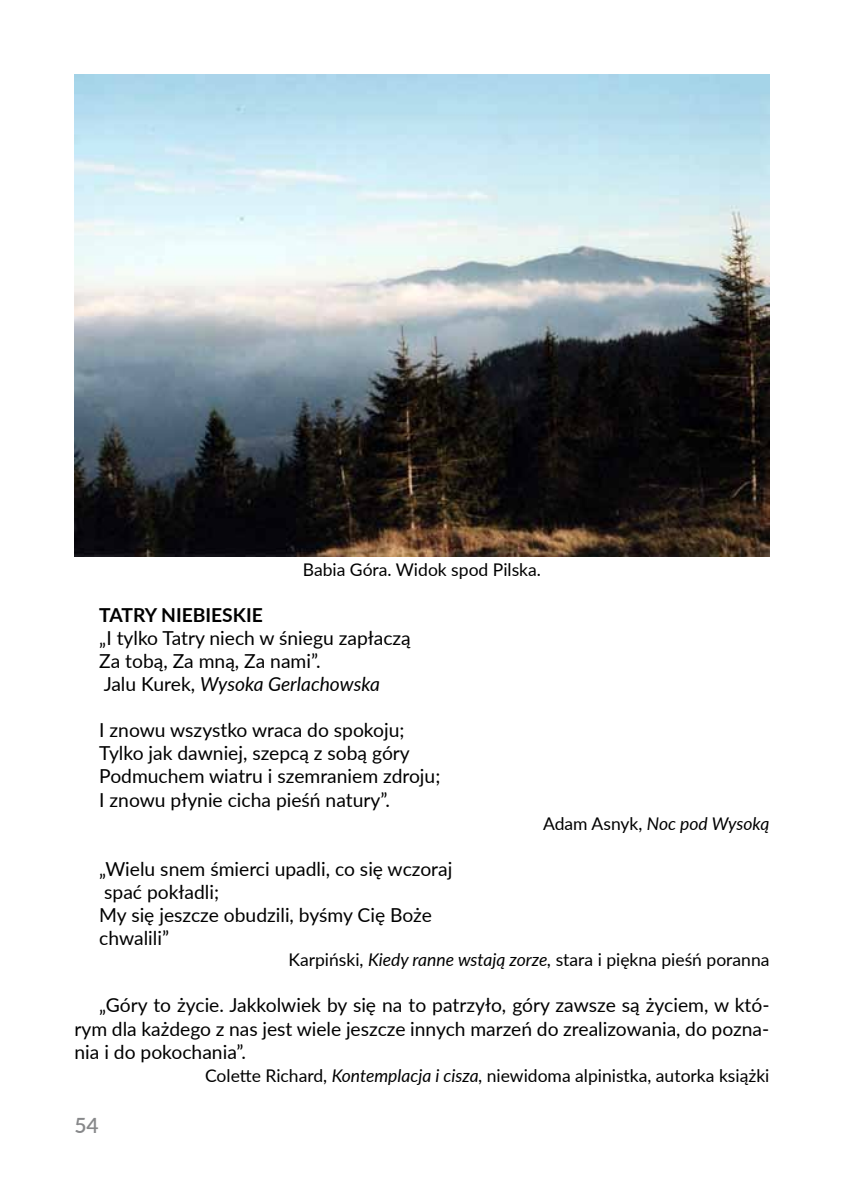
<style>
.page{position:relative;width:844px;height:1191px;background:#fff}
.page>*{position:absolute;margin:0;border:0;box-sizing:border-box;transform-origin:0 0}
.t1{font:600 21px "Lato";color:#87888a}
.t2{font:19.25px/23.1px "Lato";color:#000}
.t3{font:700 19.25px "Lato";color:#000}
.t4{font:17.5px "Lato";color:#000}
.t5{font:italic 17.5px "Lato";color:#000}
.s1{font-style:italic}
.s2{font-style:normal}
</style>
<div class="page">
<img style="left:74px;top:74px;width:695px;height:482px">
<p class="t4" style="left:303px;top:557px;width:239px">Babia Góra. Widok spod Pilska.</p>
<p class="t3" style="left:99px;top:600px;width:165px">TATRY NIEBIESKIE</p>
<p class="t2" style="left:99px;top:625px;width:313px">„I tylko Tatry niech w śniegu zapłaczą<br>Za tobą, Za mną, Za nami”.<br>Jalu Kurek, <span class="s1">Wysoka Gerlachowska</span></p>
<p class="t2" style="left:99px;top:718px;width:342px">I znowu wszystko wraca do spokoju; Tylko jak dawniej, szepcą z sobą góry Podmuchem wiatru i szemraniem zdroju; I znowu płynie cicha pieśń natury”.</p>
<p class="t5" style="left:543px;top:811px;width:228px"><span class="s2">Adam Asnyk,</span> Noc pod Wysoką</p>
<p class="t2" style="left:99px;top:856px;width:354px">„Wielu snem śmierci upadli, co się wczoraj spać pokładli;<br>My się jeszcze obudzili, byśmy Cię Boże chwalili”</p>
<p class="t4" style="left:288px;top:947px;width:482px">Karpiński, <span class="s1">Kiedy ranne wstają zorze,</span> stara i piękna pieśń poranna</p>
<p class="t2" style="left:74px;top:993px;width:696px;text-align:justify;text-indent:25px">„Góry to życie. Jakkolwiek by się na to patrzyło, góry zawsze są życiem, w któ&shy;rym dla każdego z nas jest wiele jeszcze innych marzeń do zrealizowania, do pozna&shy;nia i do pokochania”.</p>
<p class="t4" style="left:205px;top:1062px;width:565px">Colette Richard, <span class="s1">Kontemplacja i cisza,</span> niewidoma alpinistka, autorka książki</p>
<p class="t1" style="left:74px;top:1110px;width:26px">54</p>
</div>
